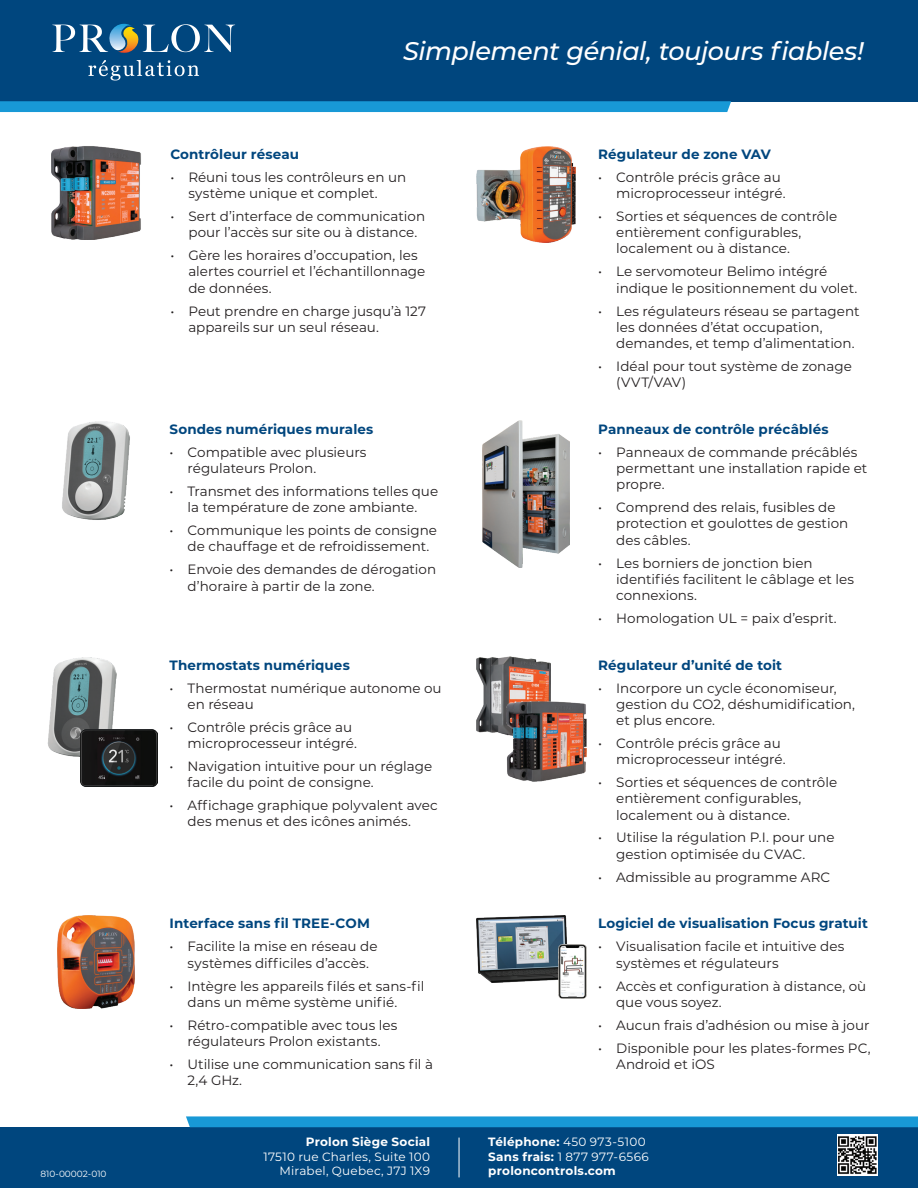
<style>
.page{position:relative;width:918px;height:1188px;background:#fff}
.page>*{position:absolute;margin:0;border:0;box-sizing:border-box;transform-origin:0 0}
.t1{font:italic 500 25.5px "Montserrat";letter-spacing:-.015em;color:#fff}
.t2{font:13.5px/16.2px "Montserrat";color:#231f20}
.t3{font:700 13.5px "Montserrat";letter-spacing:.005em;color:#00467e}
.t4{font:12px/14.4px "Montserrat";letter-spacing:.025em;color:#fff;text-align:right}
.t5{font:700 12px "Montserrat";letter-spacing:.02em;color:#fff}
.t6{font:9px "Montserrat";color:#fff}
.s1{font-weight:700}
</style>
<div class="page">
<div style="left:0;top:1127px;width:918px;height:61px;background:#00467e"></div>
<div style="left:0;top:0;width:918px;height:101px;background:#00467e"></div>
<hr style="left:459px;top:1138px;width:1px;height:39px;background:#fff">
<img style="left:837px;top:1135px;width:41px;height:40px">
<svg style="left:0;top:101px;width:731px;height:11px;background:#1897d4"></svg>
<svg style="left:186px;top:1116px;width:732px;height:11px;background:#229dd7"></svg>
<img style="left:476px;top:146px;width:99px;height:97px">
<img style="left:51px;top:146px;width:90px;height:94px">
<img style="left:58px;top:915px;width:77px;height:94px">
<img style="left:482px;top:421px;width:88px;height:146px">
<img style="left:476px;top:657px;width:75px;height:78px">
<img style="left:507px;top:702px;width:79px;height:79px">
<img style="left:476px;top:915px;width:91px;height:68px">
<img style="left:559px;top:944px;width:27px;height:55px">
<img style="left:62px;top:421px;width:68px;height:99px">
<img style="left:47px;top:657px;width:70px;height:100px">
<img style="left:81px;top:730px;width:76px;height:56px">
<svg style="left:88px;top:60px;width:111px;height:20px"></svg>
<svg style="left:52px;top:24px;width:183px;height:29px"></svg>
<h1 class="t1" style="left:403px;top:33px;width:462px">Simplement génial, toujours fiables!</h1>
<p class="t3" style="left:170px;top:144px;width:130px">Contrôleur réseau</p>
<p class="t2" style="left:188px;top:169px;width:219px;text-indent:-18px">• Réuni tous les contrôleurs en un système unique et complet.</p>
<p class="t2" style="left:188px;top:208px;width:238px;text-indent:-18px">• Sert d’interface de communication pour l’accès sur site ou à distance.</p>
<p class="t2" style="left:188px;top:247px;width:239px;text-indent:-18px">• Gère les horaires d’occupation, les alertes courriel et l’échantillonnage de données.</p>
<p class="t2" style="left:188px;top:302px;width:239px;text-indent:-18px">• Peut prendre en charge jusqu’à 127 appareils sur un seul réseau.</p>
<p class="t3" style="left:170px;top:419px;width:205px">Sondes numériques murales</p>
<p class="t2" style="left:188px;top:443px;width:180px;text-indent:-18px">• Compatible avec plusieurs régulateurs Prolon.</p>
<p class="t2" style="left:170px;top:483px;width:270px;text-align:center">• Transmet des informations telles que la température de zone ambiante.</p>
<p class="t2" style="left:188px;top:522px;width:251px;text-indent:-18px">• Communique les points de consigne de chauffage et de refroidissement.</p>
<p class="t2" style="left:188px;top:561px;width:250px;text-indent:-18px">• Envoie des demandes de dérogation d’horaire à partir de la zone.</p>
<p class="t3" style="left:170px;top:655px;width:182px">Thermostats numériques</p>
<p class="t2" style="left:188px;top:679px;width:256px;text-indent:-18px">• Thermostat numérique autonome ou en réseau</p>
<p class="t2" style="left:188px;top:718px;width:171px;text-indent:-18px">• Contrôle précis grâce au microprocesseur intégré.</p>
<p class="t2" style="left:188px;top:758px;width:246px;text-indent:-18px">• Navigation intuitive pour un réglage facile du point de consigne.</p>
<p class="t2" style="left:188px;top:797px;width:252px;text-indent:-18px">• Affichage graphique polyvalent avec des menus et des icônes animés.</p>
<p class="t3" style="left:170px;top:914px;width:202px">Interface sans fil TREE-COM</p>
<p class="t2" style="left:188px;top:938px;width:191px;text-indent:-18px">• Facilite la mise en réseau de systèmes difficiles d’accès.</p>
<p class="t2" style="left:188px;top:977px;width:238px;text-indent:-18px">• Intègre les appareils filés et sans-fil dans un même système unifié.</p>
<p class="t2" style="left:170px;top:1016px;width:229px;text-align:center">• Rétro-compatible avec tous les régulateurs Prolon existants.</p>
<p class="t2" style="left:188px;top:1055px;width:247px;text-indent:-18px">• Utilise une communication sans fil à<br>2,4 GHz.</p>
<p class="t3" style="left:598px;top:144px;width:174px">Régulateur de zone VAV</p>
<p class="t2" style="left:616px;top:169px;width:171px;text-indent:-18px">• Contrôle précis grâce au microprocesseur intégré.</p>
<p class="t2" style="left:616px;top:208px;width:222px;text-indent:-18px">• Sorties et séquences de contrôle entièrement configurables, localement ou à distance.</p>
<p class="t2" style="left:616px;top:263px;width:243px;text-indent:-18px">• Le servomoteur Belimo intégré indique le positionnement du volet.</p>
<p class="t2" style="left:616px;top:302px;width:245px;text-indent:-18px">• Les régulateurs réseau se partagent les données d’état occupation, demandes, et temp d’alimentation.</p>
<p class="t2" style="left:616px;top:358px;width:237px;text-indent:-18px">• Idéal pour tout système de zonage (VVT/VAV)</p>
<p class="t3" style="left:598px;top:419px;width:232px">Panneaux de contrôle précâblés</p>
<p class="t2" style="left:616px;top:443px;width:253px;text-indent:-18px">• Panneaux de commande précâblés permettant une installation rapide et propre.</p>
<p class="t2" style="left:616px;top:499px;width:234px;text-indent:-18px">• Comprend des relais, fusibles de protection et goulottes de gestion des câbles.</p>
<p class="t2" style="left:616px;top:554px;width:239px;text-indent:-18px">• Les borniers de jonction bien identifiés facilitent le câblage et les connexions.</p>
<p class="t2" style="left:598px;top:610px;width:240px">• Homologation UL = paix d’esprit.</p>
<p class="t3" style="left:598px;top:655px;width:185px">Régulateur d’unité de toit</p>
<p class="t2" style="left:616px;top:679px;width:240px;text-indent:-18px">• Incorpore un cycle économiseur, gestion du CO2, déshumidification, et plus encore.</p>
<p class="t2" style="left:616px;top:735px;width:171px;text-indent:-18px">• Contrôle précis grâce au microprocesseur intégré.</p>
<p class="t2" style="left:616px;top:774px;width:222px;text-indent:-18px">• Sorties et séquences de contrôle entièrement configurables, localement ou à distance.</p>
<p class="t2" style="left:616px;top:829px;width:220px;text-indent:-18px">• Utilise la régulation P.I. pour une gestion optimisée du CVAC.</p>
<p class="t2" style="left:598px;top:868px;width:234px">• Admissible au programme ARC</p>
<p class="t3" style="left:598px;top:914px;width:271px">Logiciel de visualisation Focus gratuit</p>
<p class="t2" style="left:616px;top:938px;width:230px;text-indent:-18px">• Visualisation facile et intuitive des systèmes et régulateurs</p>
<p class="t2" style="left:616px;top:977px;width:252px;text-indent:-18px">• Accès et configuration à distance, où que vous soyez.</p>
<p class="t2" style="left:598px;top:1016px;width:273px">• Aucun frais d’adhésion ou mise à jour</p>
<p class="t2" style="left:616px;top:1039px;width:256px;text-indent:-18px">• Disponible pour les plates-formes PC,<br>Android et iOS</p>
<p class="t5" style="left:306px;top:1134px;width:126px">Prolon Siège Social</p>
<p class="t4" style="left:264px;top:1149px;width:168px">17510 rue Charles, Suite 100<br>Mirabel, Quebec, J7J 1X9</p>
<p class="t4" style="left:488px;top:1134px;width:162px;text-align:left"><span class="s1">Téléphone:</span> 450 973-5100<br><span class="s1">Sans frais:</span> 1 877 977-6566</p>
<p class="t6" style="left:40px;top:1167px;width:68px">810-00002-010</p>
<p class="t5" style="left:488px;top:1162px;width:129px">proloncontrols.com</p>
</div>
